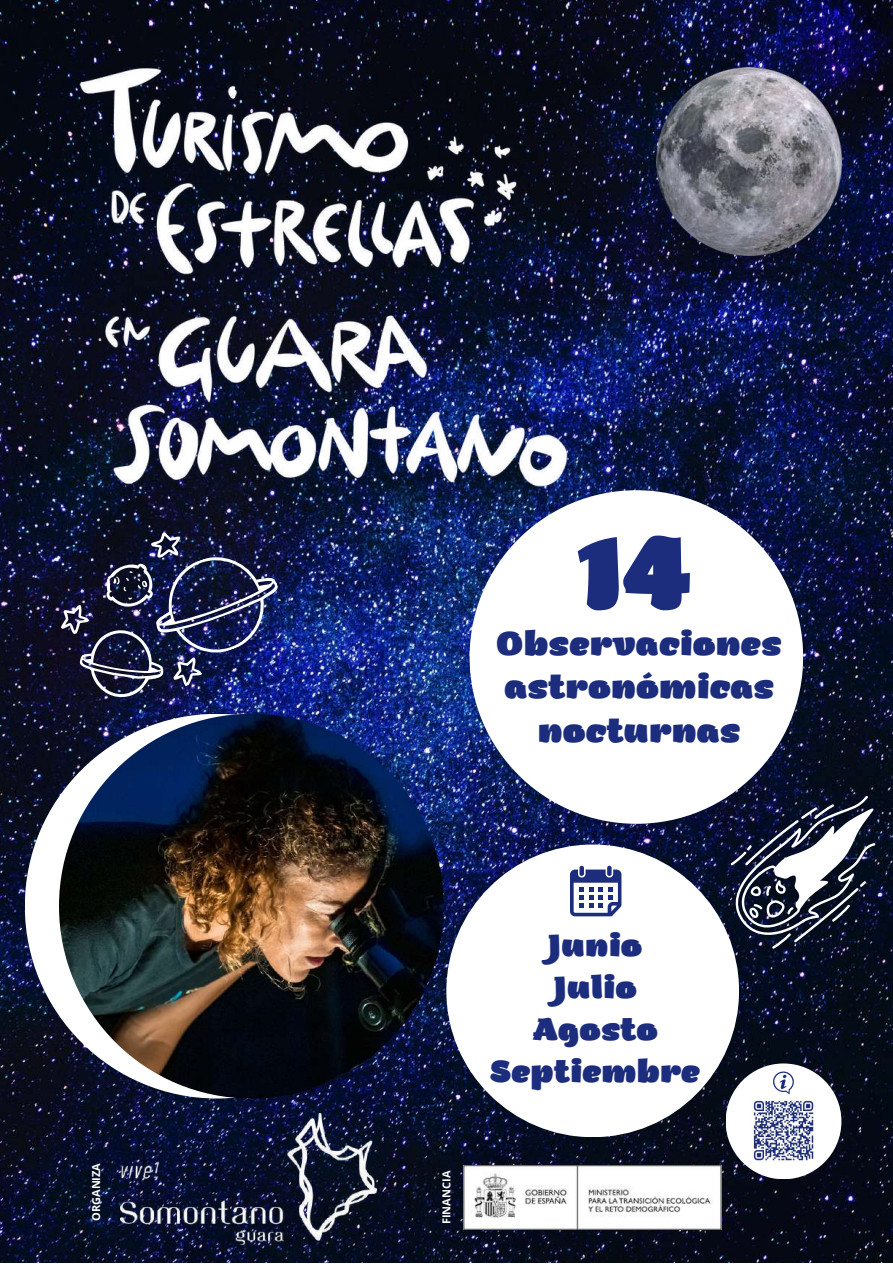
<style>
.page{position:relative;width:893px;height:1264px;background:#fff}
.page>*{position:absolute;margin:0;border:0;box-sizing:border-box;transform-origin:0 0}
.t1{font:800 99.45px "ZT Arturo";color:#1d2d7d}
.t2{font:800 31.95px/43.5px "ZT Arturo";color:#1d2d7d;text-align:center}
.t3{font:800 30px/42px "ZT Arturo";color:#1d2d7d;text-align:center}
.t4{font:700 10.95px "Open Sans";color:#fff}
</style>
<div class="page">
<img style="left:0;top:0;width:892px;height:1262px">
<div style="left:25px;top:713px;width:384px;height:385px;background:#fff;border-radius:50%"></div>
<img style="left:59px;top:713px;width:384px;height:385px;border-radius:50%">
<img style="left:656px;top:68px;width:185px;height:188px">
<div style="left:469px;top:490px;width:334px;height:333px;background:#fff;border-radius:50%"></div>
<div style="left:446px;top:844px;width:293px;height:293px;background:#fff;border-radius:50%"></div>
<svg style="left:730px;top:795px;width:145px;height:153px"></svg>
<img style="left:55px;top:657px;width:238px;height:52px">
<div style="left:725px;top:1063px;width:116px;height:116px;background:#fff;border-radius:50%"></div>
<div style="left:579px;top:865px;width:5px;height:11px;background:#1d2d7d;border-radius:2px"></div>
<svg style="left:607px;top:865px;width:4px;height:11px"></svg>
<svg style="left:570px;top:869px;width:51px;height:47px"></svg>
<svg style="left:773px;top:1071px;width:21px;height:23px"></svg>
<img style="left:28px;top:0;width:582px;height:657px">
<img style="left:751px;top:1098px;width:64px;height:64px">
<img style="left:120px;top:1113px;width:256px;height:131px">
<img style="left:463px;top:1165px;width:258px;height:64px">
<h1 class="t1" style="left:577px;top:535px;width:119px">14</h1>
<p class="t2" style="left:496px;top:626px;width:287px">Observaciones astronómicas nocturnas</p>
<p class="t4" style="left:88px;top:1220px;width:60px;rotate:-90deg">ORGANIZA</p>
<p class="t4" style="left:438px;top:1224px;width:55px;rotate:-90deg">FINANCIA</p>
<p class="t3" style="left:490px;top:928px;width:211px">Junio<br>Julio<br>Agosto<br>Septiembre</p>
</div>
